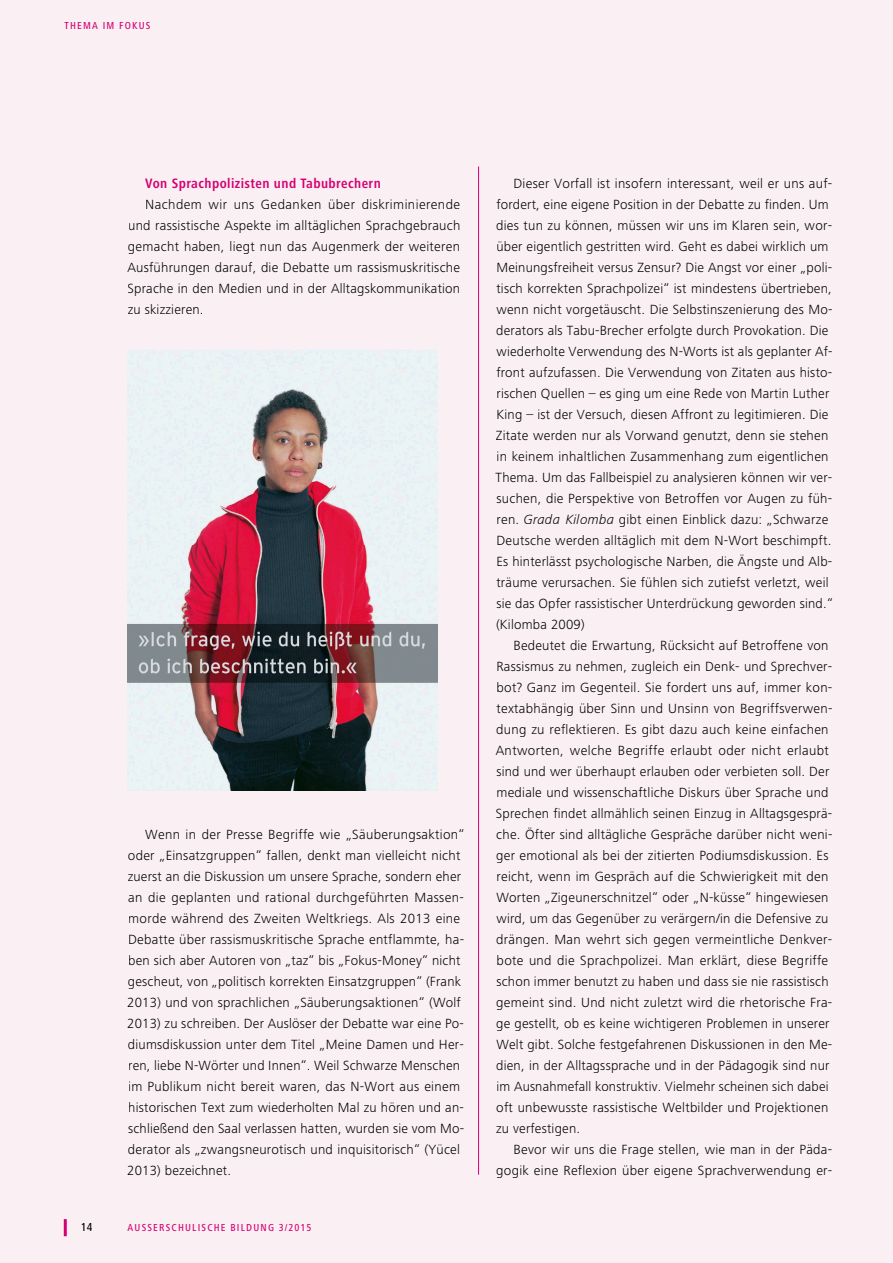
<style>
.page{position:relative;width:893px;height:1263px;background:#faf0f4}
.page>*{position:absolute;margin:0;border:0;box-sizing:border-box;transform-origin:0 0}
.t1{font:700 condensed 14.1px "Frutiger Next";letter-spacing:.03em;color:#d60072}
.t2{font:300 13.8px/21px "Frutiger Next";letter-spacing:.015em;color:#000}
.t3{font:500 condensed 12px "Frutiger Next";color:#000}
.t4{font:500 condensed 10.5px "Frutiger Next";letter-spacing:.115em;color:#d60072}
.s1{font-style:italic}
</style>
<div class="page">
<hr style="left:478px;top:167px;width:1px;height:1008px;background:#d60072">
<hr style="left:64px;top:1219px;width:3px;height:17px;background:#d60072">
<img style="left:128px;top:350px;width:310px;height:441px">
<p class="t4" style="left:64px;top:20px;width:88px">THEMA IM FOKUS</p>
<p class="t1" style="left:145px;top:175px;width:237px">Von Sprachpolizisten und Tabubrechern</p>
<p class="t2" style="left:127px;top:193px;width:335px;text-align:justify;text-indent:18px">Nachdem wir uns Gedanken über diskriminierende und rassistische Aspekte im alltäglichen Sprachgebrauch gemacht haben, liegt nun das Augenmerk der weiteren Ausführungen darauf, die Debatte um rassismuskritische Sprache in den Medien und in der Alltagskommunikation zu skizzieren.</p>
<p class="t2" style="left:127px;top:823px;width:339px;text-indent:18px">Wenn in der Presse Begriffe wie „Säuberungsaktion“ oder „Einsatzgruppen“ fallen, denkt man vielleicht nicht zuerst an die Diskussion um unsere Sprache, sondern eher an die geplanten und rational durchgeführten Massen&shy;morde während des Zweiten Weltkriegs. Als 2013 eine Debatte über rassismuskritische Sprache entflammte, ha&shy;ben sich aber Autoren von „taz“ bis „Fokus-Money“ nicht gescheut, von „politisch korrekten Einsatzgruppen“ (Frank 2013) und von sprachlichen „Säuberungsaktionen“ (Wolf 2013) zu schreiben. Der Auslöser der Debatte war eine Po&shy;diumsdiskussion unter dem Titel „Meine Damen und Her&shy;ren, liebe N-Wörter und Innen“. Weil Schwarze Menschen im Publikum nicht bereit waren, das N-Wort aus einem historischen Text zum wiederholten Mal zu hören und an&shy;schließend den Saal verlassen hatten, wurden sie vom Mo&shy;derator als „zwangsneurotisch und inquisitorisch“ (Yücel 2013) bezeichnet.</p>
<p class="t3" style="left:81px;top:1221px;width:13px">14</p>
<p class="t4" style="left:128px;top:1222px;width:186px">AUSSERSCHULISCHE BILDUNG 3/2015</p>
<p class="t2" style="left:496px;top:172px;width:339px;text-indent:18px">Dieser Vorfall ist insofern interessant, weil er uns auf&shy;fordert, eine eigene Position in der Debatte zu finden. Um dies tun zu können, müssen wir uns im Klaren sein, wor&shy;über eigentlich gestritten wird. Geht es dabei wirklich um Meinungsfreiheit versus Zensur? Die Angst vor einer „poli&shy;tisch korrekten Sprachpolizei“ ist mindestens übertrieben, wenn nicht vorgetäuscht. Die Selbstinszenierung des Mo&shy;derators als Tabu-Brecher erfolgte durch Provokation. Die wiederholte Verwendung des N-Worts ist als geplanter Af&shy;front aufzufassen. Die Verwendung von Zitaten aus histo&shy;rischen Quellen – es ging um eine Rede von Martin Luther King – ist der Versuch, diesen Affront zu legitimieren. Die Zitate werden nur als Vorwand genutzt, denn sie stehen in keinem inhaltlichen Zusammenhang zum eigentlichen Thema. Um das Fallbeispiel zu analysieren können wir ver&shy;suchen, die Perspektive von Betroffen vor Augen zu füh&shy;ren. <span class="s1">Grada Kilomba</span> gibt einen Einblick dazu: „Schwarze Deutsche werden alltäglich mit dem N-Wort beschimpft.<br>Es hinterlässt psychologische Narben, die Ängste und Alb&shy;träume verursachen. Sie fühlen sich zutiefst verletzt, weil sie das Opfer rassistischer Unterdrückung geworden sind.“ (Kilomba 2009)</p>
<p class="t2" style="left:496px;top:634px;width:338px;text-indent:18px">Bedeutet die Erwartung, Rücksicht auf Betroffene von Rassismus zu nehmen, zugleich ein Denk- und Sprechver&shy;bot? Ganz im Gegenteil. Sie fordert uns auf, immer kon&shy;textabhängig über Sinn und Unsinn von Begriffsverwen&shy;dung zu reflektieren. Es gibt dazu auch keine einfachen Antworten, welche Begriffe erlaubt oder nicht erlaubt sind und wer überhaupt erlauben oder verbieten soll. Der mediale und wissenschaftliche Diskurs über Sprache und Sprechen findet allmählich seinen Einzug in Alltagsgesprä&shy;che. Öfter sind alltägliche Gespräche darüber nicht weni&shy;ger emotional als bei der zitierten Podiumsdiskussion. Es reicht, wenn im Gespräch auf die Schwierigkeit mit den Worten „Zigeunerschnitzel“ oder „N-küsse“ hingewiesen wird, um das Gegenüber zu verärgern/in die Defensive zu drängen. Man wehrt sich gegen vermeintliche Denkver&shy;bote und die Sprachpolizei. Man erklärt, diese Begriffe schon immer benutzt zu haben und dass sie nie rassistisch gemeint sind. Und nicht zuletzt wird die rhetorische Fra&shy;ge gestellt, ob es keine wichtigeren Problemen in unserer Welt gibt. Solche festgefahrenen Diskussionen in den Me&shy;dien, in der Alltagssprache und in der Pädagogik sind nur im Ausnahmefall konstruktiv. Vielmehr scheinen sich dabei oft unbewusste rassistische Weltbilder und Projektionen zu verfestigen.</p>
<p class="t2" style="left:496px;top:1138px;width:338px;text-align:right">Bevor wir uns die Frage stellen, wie man in der Päda&shy;gogik eine Reflexion über eigene Sprachverwendung er-</p>
</div>
